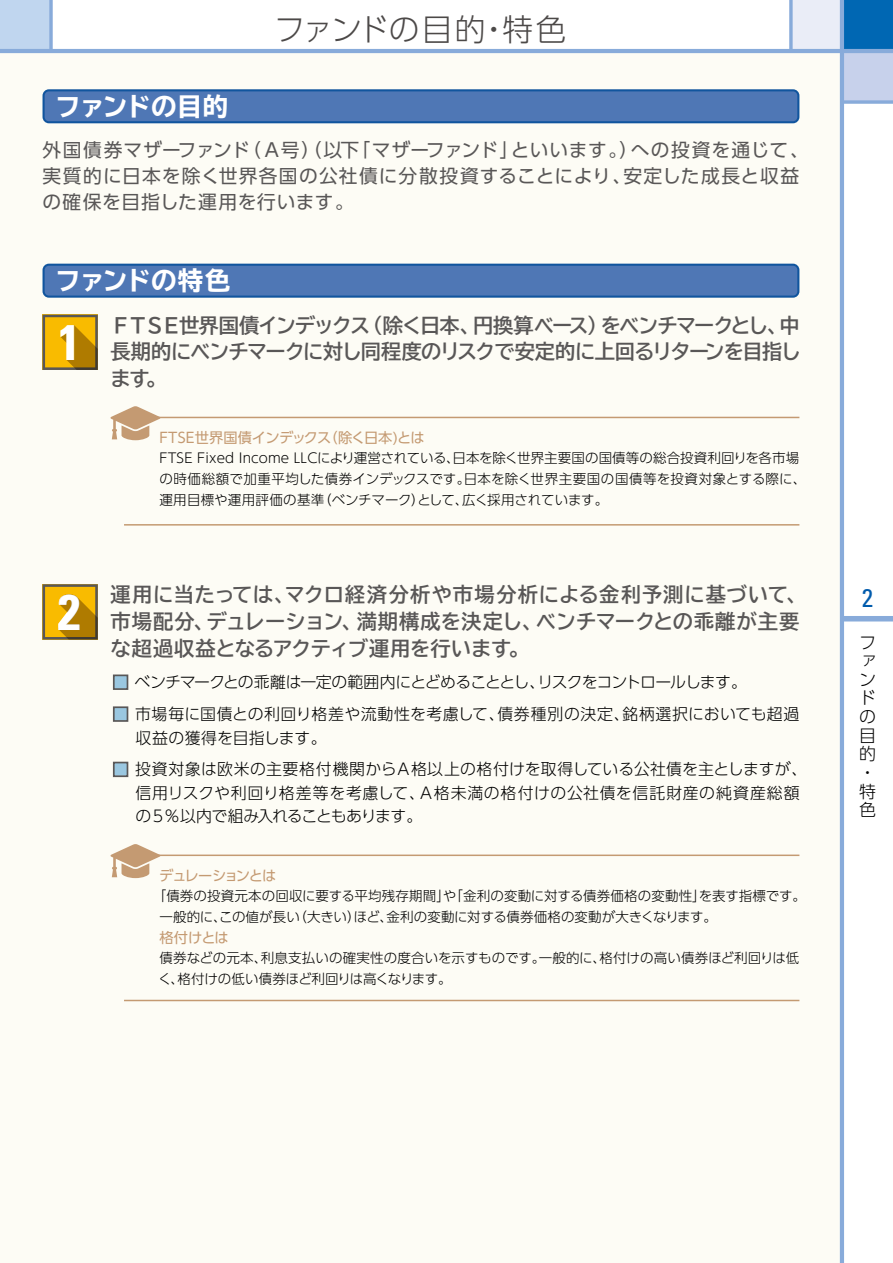
<style>
.page{position:relative;width:893px;height:1263px;background:#fff}
.page>*{position:absolute;margin:0;border:0;box-sizing:border-box;transform-origin:0 0}
.t1{font:700 condensed 49.95px "Univers";color:#fff}
.t2{font:300 30.75px "UD Shin Go Pro";letter-spacing:.005em;color:#4c4948}
.t3{font:700 expanded 25.5px "TBUD Go Std";letter-spacing:-.025em;color:#fff}
.t4{font:condensed 25.5px "Univers";color:#005bac}
.t5{font:700 20.25px/26.7px "TBUD Go Std";letter-spacing:.02em;color:#595757}
.t6{font:700 20.25px/26.7px "TBUD Go Std";letter-spacing:-.01em;color:#595757;text-align:justify}
.t7{font:18.75px/26.2px "UD Shin Go Pro";letter-spacing:.045em;color:#595757}
.t8{font:300 16.95px/18.6px "UD Shin Go Pro";color:#000}
.t9{font:300 15.9px/23.4px "UD Shin Go Pro";letter-spacing:.005em;color:#000}
.t10{font:300 15.9px "UD Shin Go Pro";letter-spacing:-.06em;color:#000}
.t11{font:14.25px "UD Shin Go Pro";letter-spacing:-.02em;color:#c49a72}
.t12{font:14.25px "UD Shin Go Pro";letter-spacing:-.08em;color:#c49a72}
.t13{font:14.25px "UD Shin Go Pro";letter-spacing:-.05em;color:#c49a72}
.t14{font:300 13.5px/21px "UD Shin Go Pro";letter-spacing:.005em;color:#000}
.s1{color:#9ac7e0}
</style>
<div class="page">
<div style="left:0;top:0;width:51px;height:51px;background:#c0d6ef"></div>
<div style="left:842px;top:0;width:51px;height:51px;background:#0067b3"></div>
<div style="left:842px;top:51px;width:51px;height:51px;background:#c7d1eb"></div>
<div style="left:791px;top:0;width:51px;height:51px;background:#eaedf7"></div>
<div style="left:842px;top:616px;width:51px;height:5px;background:#88abda"></div>
<div style="left:0;top:51px;width:842px;height:1212px;background:#fdfcf5"></div>
<hr style="left:840px;top:0;width:4px;height:1263px;background:#88abda">
<hr style="left:0;top:49px;width:893px;height:4px;background:#88abda">
<svg style="left:844px;top:100px;width:49px;height:4px"></svg>
<svg style="left:49px;top:0;width:4px;height:49px"></svg>
<svg style="left:789px;top:0;width:4px;height:49px"></svg>
<svg style="left:43px;top:89px;width:756px;height:34px;background:#4974b2"></svg>
<svg style="left:43px;top:264px;width:756px;height:34px;background:#4974b2"></svg>
<div style="left:113px;top:674px;width:15px;height:16px;border:2px solid #595757"></div>
<div style="left:113px;top:706px;width:15px;height:16px;border:2px solid #595757"></div>
<div style="left:113px;top:762px;width:15px;height:15px;border:2px solid #595757"></div>
<svg style="left:43px;top:584px;width:55px;height:56px;background:#c1910d"></svg>
<svg style="left:43px;top:315px;width:55px;height:55px;background:#ca990c"></svg>
<hr style="left:124px;top:854px;width:675px;height:2px;background:#c49a72">
<hr style="left:124px;top:1000px;width:675px;height:1px;background:#c49a72">
<svg style="left:111px;top:844px;width:49px;height:34px"></svg>
<hr style="left:124px;top:417px;width:675px;height:1px;background:#c49a72">
<hr style="left:124px;top:524px;width:675px;height:2px;background:#c49a72">
<svg style="left:111px;top:406px;width:49px;height:34px"></svg>
<h3 class="t3" style="left:55px;top:92px;width:175px">ファンドの目的</h3>
<h2 class="t2" style="left:274px;top:4px;width:294px">ファンドの目的・特色</h2>
<h3 class="t7" style="left:43px;top:136px;width:768px">外国債券マザーファンド（Ａ号）（以下「マザーファンド」といいます。）への投資を通じて、実質的に日本を除く世界各国の公社債に分散投資することにより、安定した成長と収益の確保を目指した運用を行います。</h3>
<h3 class="t3" style="left:55px;top:266px;width:177px">ファンドの特色</h3>
<h1 class="t1" style="left:58px;top:311px;width:24px">1</h1>
<h1 class="t1" style="left:58px;top:581px;width:24px">2</h1>
<h3 class="t6" style="left:111px;top:312px;width:692px">ＦＴＳＥ世界国債インデックス（除く日本、円換算ベース）をベンチマークとし、中長期的にベンチマークに対し同程度のリスクで安定的に上回るリターンを目指します。</h3>
<p class="t11" style="left:159px;top:426px;width:267px">FTSE世界国債インデックス（除く日本)とは</p>
<p class="t14" style="left:159px;top:447px;width:648px">FTSE Fixed Income LLCにより運営されている、日本を除く世界主要国の国債等の総合投資利回りを各市場の時価総額で加重平均した債券インデックスです。日本を除く世界主要国の国債等を投資対象とする際に、運用目標や運用評価の基準（ベンチマーク）として、広く採用されています。</p>
<h3 class="t5" style="left:111px;top:581px;width:697px">運用に当たっては、マクロ経済分析や市場分析による金利予測に基づいて、市場配分、デュレーション、満期構成を決定し、ベンチマークとの乖離が主要な超過収益となるアクティブ運用を行います。</h3>
<p class="t10" style="left:113px;top:669px;width:636px"><span class="s1">■</span> ベンチマークとの乖離は一定の範囲内にとどめることとし、リスクをコントロールします。</p>
<p class="t9" style="left:136px;top:702px;width:665px;text-indent:-23px"><span class="s1">■</span> 市場毎に国債との利回り格差や流動性を考慮して、債券種別の決定、銘柄選択においても超過収益の獲得を目指します。</p>
<p class="t9" style="left:136px;top:757px;width:673px;text-indent:-23px"><span class="s1">■</span> 投資対象は欧米の主要格付機関からＡ格以上の格付けを取得している公社債を主としますが、信用リスクや利回り格差等を考慮して、Ａ格未満の格付けの公社債を信託財産の純資産総額の５％以内で組み入れることもあります。</p>
<p class="t12" style="left:159px;top:864px;width:119px">デュレーションとは</p>
<p class="t14" style="left:159px;top:885px;width:648px;text-indent:-7px">「債券の投資元本の回収に要する平均残存期間」や「金利の変動に対する債券価格の変動性」を表す指標です。一般的に、この値が長い（大きい）ほど、金利の変動に対する債券価格の変動が大きくなります。</p>
<p class="t13" style="left:159px;top:926px;width:71px">格付けとは</p>
<p class="t14" style="left:158px;top:947px;width:642px">債券などの元本、利息支払いの確実性の度合いを示すものです。一般的に、格付けの高い債券ほど利回りは低く、格付けの低い債券ほど利回りは高くなります。</p>
<h3 class="t4" style="left:862px;top:582px;width:13px">2</h3>
<p class="t8" style="left:859px;top:632px;width:18px">ファンドの目的・特色</p>
</div>
